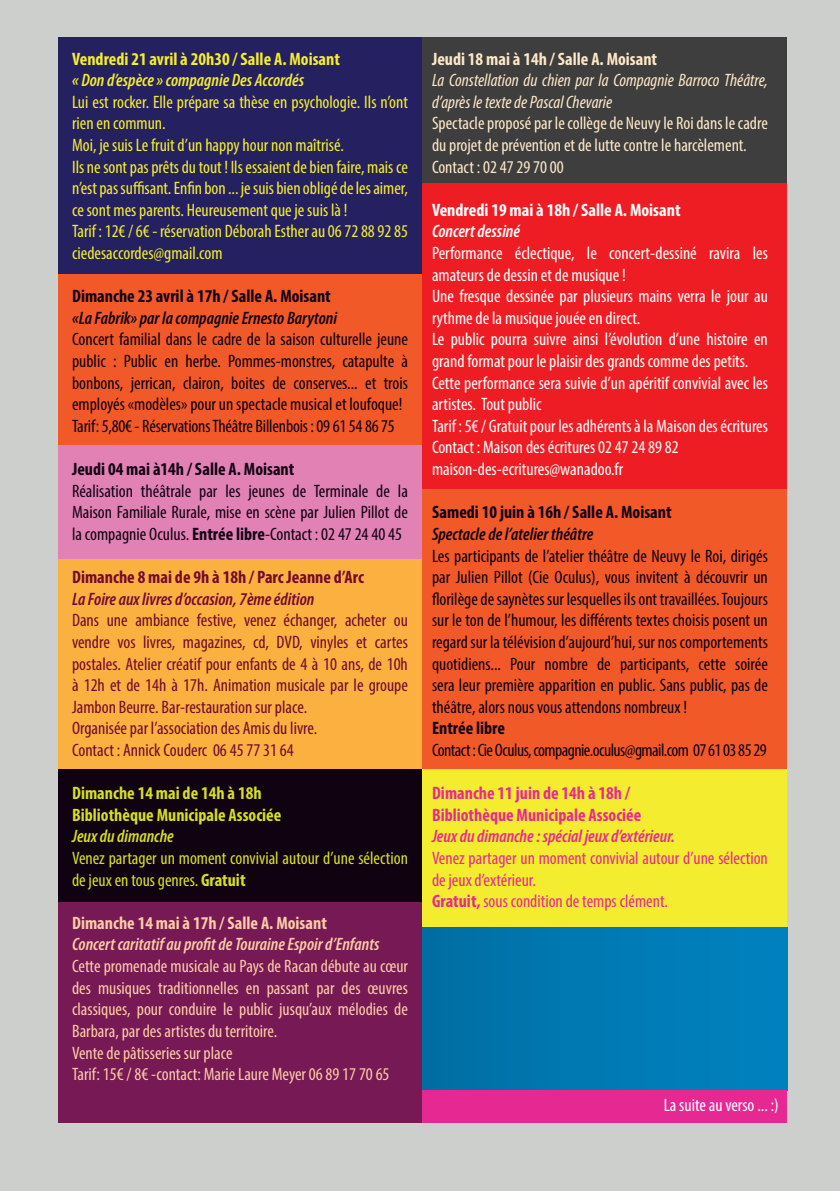
<style>
.page{position:relative;width:840px;height:1191px;background:#fff}
.page>*{position:absolute;margin:0;border:0;box-sizing:border-box;transform-origin:0 0}
.t1{font:condensed 18px/21.6px "Myriad Pro";color:#110212;text-align:justify}
.t2{font:condensed 18px/21.6px "Myriad Pro";color:#fff}
.t3{font:condensed 18px/21.6px "Myriad Pro";color:#f4ed2f}
.t4{font:condensed 18px/21.6px "Myriad Pro";color:#740a2f}
.t5{font:condensed 18px/21.6px "Myriad Pro";color:#fccba7}
.t6{font:condensed 18px/21.6px "Myriad Pro";color:#fee7c6}
.t7{font:700 condensed 18px "Myriad Pro";color:#110212}
.t8{font:condensed 18px/21.6px "Myriad Pro";color:#e72a93}
.t9{font:italic condensed 18px/21.6px "Myriad Pro";color:#fee7c6}
.t10{font:condensed 18px/21.6px "Myriad Pro";color:#d6df21}
.t11{font:italic 600 condensed 18px "Myriad Pro";color:#110212}
.t12{font:condensed 18px "Myriad Pro";letter-spacing:-.03em;color:#110212}
.t13{font:700 condensed 18px/21.6px "Myriad Pro";color:#e72a93}
.t14{font:700 condensed 18px/21.6px "Myriad Pro";color:#d6df21}
.t15{font:italic 600 condensed 18px "Myriad Pro";color:#fccba7}
.t16{font:italic 600 condensed 18px "Myriad Pro";color:#740a2f}
.t17{font:italic 600 condensed 18px "Myriad Pro";color:#e72a93}
.t18{font:700 condensed 18px "Myriad Pro";color:#f4ed2f}
.t19{font:700 condensed 18px "Myriad Pro";color:#740a2f}
.t20{font:italic 600 condensed 18px "Myriad Pro";color:#f4ed2f}
.t21{font:700 condensed 18px "Myriad Pro";color:#fccba7}
.t22{font:700 condensed 18px "Myriad Pro";color:#fff}
.t23{font:700 condensed 18px "Myriad Pro";color:#fee7c6}
.t24{font:italic 600 condensed 18px "Myriad Pro";color:#d6df21}
.t25{font:italic 600 condensed 18px "Myriad Pro";color:#fff}
.s1{font-weight:700}
</style>
<div class="page">
<div style="left:0;top:0;width:839px;height:1191px;background:#cdcfcd"></div>
<div style="left:58px;top:38px;width:364px;height:237px;background:#252161"></div>
<div style="left:58px;top:275px;width:364px;height:170px;background:#f15929"></div>
<div style="left:58px;top:445px;width:364px;height:115px;background:#e281b4"></div>
<div style="left:58px;top:560px;width:364px;height:209px;background:#fbb03f"></div>
<div style="left:58px;top:769px;width:364px;height:133px;background:#110212"></div>
<div style="left:58px;top:902px;width:364px;height:221px;background:#761955"></div>
<div style="left:422px;top:38px;width:364px;height:145px;background:#3e3e3f"></div>
<div style="left:422px;top:769px;width:364px;height:158px;background:#f4ed2f"></div>
<div style="left:422px;top:927px;width:364px;height:163px;background:linear-gradient(to right,#006fa3,#0082c0)"></div>
<div style="left:422px;top:1090px;width:364px;height:33px;background:#e62893"></div>
<div style="left:422px;top:183px;width:364px;height:306px;background:#ee1d23"></div>
<div style="left:422px;top:489px;width:364px;height:280px;background:#f15929"></div>
<p class="t18" style="left:72px;top:47px;width:269px">Vendredi 21 avril à 20h30 / Salle A. Moisant</p>
<p class="t20" style="left:72px;top:71px;width:233px">« Don d’espèce » compagnie Des Accordés</p>
<p class="t3" style="left:72px;top:91px;width:337px">Lui est rocker. Elle prépare sa thèse en psychologie. Ils n’ont rien en commun.<br>Moi, je suis Le fruit d’un happy hour non maîtrisé.<br>Ils ne sont pas prêts du tout ! Ils essaient de bien faire, mais ce n’est pas suffisant. Enfin bon ... je suis bien obligé de les aimer, ce sont mes parents. Heureusement que je suis là !<br>Tarif : 12€ / 6€ - réservation Déborah Esther au 06 72 88 92 85 ciedesaccordes@gmail.com</p>
<p class="t7" style="left:72px;top:285px;width:260px">Dimanche 23 avril à 17h / Salle A. Moisant</p>
<p class="t11" style="left:72px;top:308px;width:266px">«La Fabrik» par la compagnie Ernesto Barytoni</p>
<p class="t1" style="left:72px;top:328px;width:337px;text-align:left">Concert familial dans le cadre de la saison culturelle jeune public : Public en herbe. Pommes-monstres, catapulte à bonbons, jerrican, clairon, boites de conserves... et trois employés «modèles» pour un spectacle musical et loufoque!<br>Tarif: 5,80€ - Réservations Théâtre Billenbois : 09 61 54 86 75</p>
<p class="t7" style="left:72px;top:458px;width:224px">Jeudi 04 mai à14h / Salle A. Moisant</p>
<p class="t1" style="left:72px;top:480px;width:337px">Réalisation théâtrale par les jeunes de Terminale de la Maison Familiale Rurale, mise en scène par Julien Pillot de la compagnie Oculus. <span class="s1">Entrée libre</span>-Contact : 02 47 24 40 45</p>
<p class="t19" style="left:72px;top:566px;width:293px">Dimanche 8 mai de 9h à 18h / Parc Jeanne d’Arc</p>
<p class="t16" style="left:72px;top:589px;width:244px">La Foire aux livres d’occasion, 7ème édition</p>
<p class="t4" style="left:72px;top:609px;width:337px">Dans une ambiance festive, venez échanger, acheter ou vendre vos livres, magazines, cd, DVD, vinyles et cartes postales. Atelier créatif pour enfants de 4 à 10 ans, de 10h à 12h et de 14h à 17h. Animation musicale par le groupe Jambon Beurre. Bar-restauration sur place.<br>Organisée par l’association des Amis du livre.<br>Contact : Annick Couderc 06 45 77 31 64</p>
<p class="t14" style="left:72px;top:782px;width:211px">Dimanche 14 mai de 14h à 18h<br>Bibliothèque Municipale Associée</p>
<p class="t24" style="left:72px;top:827px;width:103px">Jeux du dimanche</p>
<p class="t10" style="left:72px;top:847px;width:337px">Venez partager un moment convivial autour d’une sélection de jeux en tous genres. <span class="s1">Gratuit</span></p>
<p class="t21" style="left:72px;top:911px;width:256px">Dimanche 14 mai à 17h / Salle A. Moisant</p>
<p class="t15" style="left:72px;top:935px;width:309px">Concert caritatif au profit de Touraine Espoir d’Enfants</p>
<p class="t5" style="left:72px;top:955px;width:337px">Cette promenade musicale au Pays de Racan débute au cœur des musiques traditionnelles en passant par des œuvres classiques, pour conduire le public jusqu’aux mélodies de Barbara, par des artistes du territoire.<br>Vente de pâtisseries sur place<br>Tarif: 15€ / 8€ -contact: Marie Laure Meyer 06 89 17 70 65</p>
<p class="t23" style="left:432px;top:47px;width:226px">Jeudi 18 mai à 14h / Salle A. Moisant</p>
<p class="t9" style="left:432px;top:69px;width:337px">La Constellation du chien par la Compagnie Barroco Théâtre, d’après le texte de Pascal Chevarie</p>
<p class="t6" style="left:432px;top:112px;width:337px">Spectacle proposé par le collège de Neuvy le Roi dans le cadre du projet de prévention et de lutte contre le harcèlement.<br>Contact : 02 47 29 70 00</p>
<p class="t22" style="left:432px;top:198px;width:250px">Vendredi 19 mai à 18h / Salle A. Moisant</p>
<p class="t25" style="left:432px;top:222px;width:89px">Concert dessiné</p>
<p class="t2" style="left:432px;top:242px;width:337px">Performance éclectique, le concert-dessiné ravira les amateurs de dessin et de musique !<br>Une fresque dessinée par plusieurs mains verra le jour au rythme de la musique jouée en direct.<br>Le public pourra suivre ainsi l’évolution d’une histoire en grand format pour le plaisir des grands comme des petits.<br>Cette performance sera suivie d’un apéritif convivial avec les artistes. Tout public<br>Tarif : 5€ / Gratuit pour les adhérents à la Maison des écritures Contact : Maison des écritures 02 47 24 89 82 maison-des-ecritures@wanadoo.fr</p>
<p class="t7" style="left:432px;top:501px;width:241px">Samedi 10 juin à 16h / Salle A. Moisant</p>
<p class="t11" style="left:432px;top:524px;width:163px">Spectacle de l’atelier théâtre</p>
<p class="t1" style="left:432px;top:544px;width:337px">Les participants de l’atelier théâtre de Neuvy le Roi, dirigés par Julien Pillot (Cie Oculus), vous invitent à découvrir un florilège de saynètes sur lesquelles ils ont travaillées. Toujours sur le ton de l’humour, les différents textes choisis posent un regard sur la télévision d’aujourd’hui, sur nos comportements quotidiens... Pour nombre de participants, cette soirée sera leur première apparition en public. Sans public, pas de théâtre, alors nous vous attendons nombreux !</p>
<p class="t7" style="left:432px;top:717px;width:74px">Entrée libre</p>
<p class="t12" style="left:432px;top:739px;width:336px">Contact : Cie Oculus, compagnie.oculus@gmail.com 07 61 03 85 29</p>
<p class="t13" style="left:432px;top:782px;width:211px">Dimanche 11 juin de 14h à 18h /<br>Bibliothèque Municipale Associée</p>
<p class="t17" style="left:432px;top:827px;width:244px">Jeux du dimanche : spécial jeux d’extérieur.</p>
<p class="t8" style="left:432px;top:847px;width:337px">Venez partager un moment convivial autour d’une sélection de jeux d’extérieur.<br><span class="s1">Gratuit,</span> sous condition de temps clément.</p>
<p class="t2" style="left:663px;top:1093px;width:116px">La suite au verso ... :)</p>
</div>
